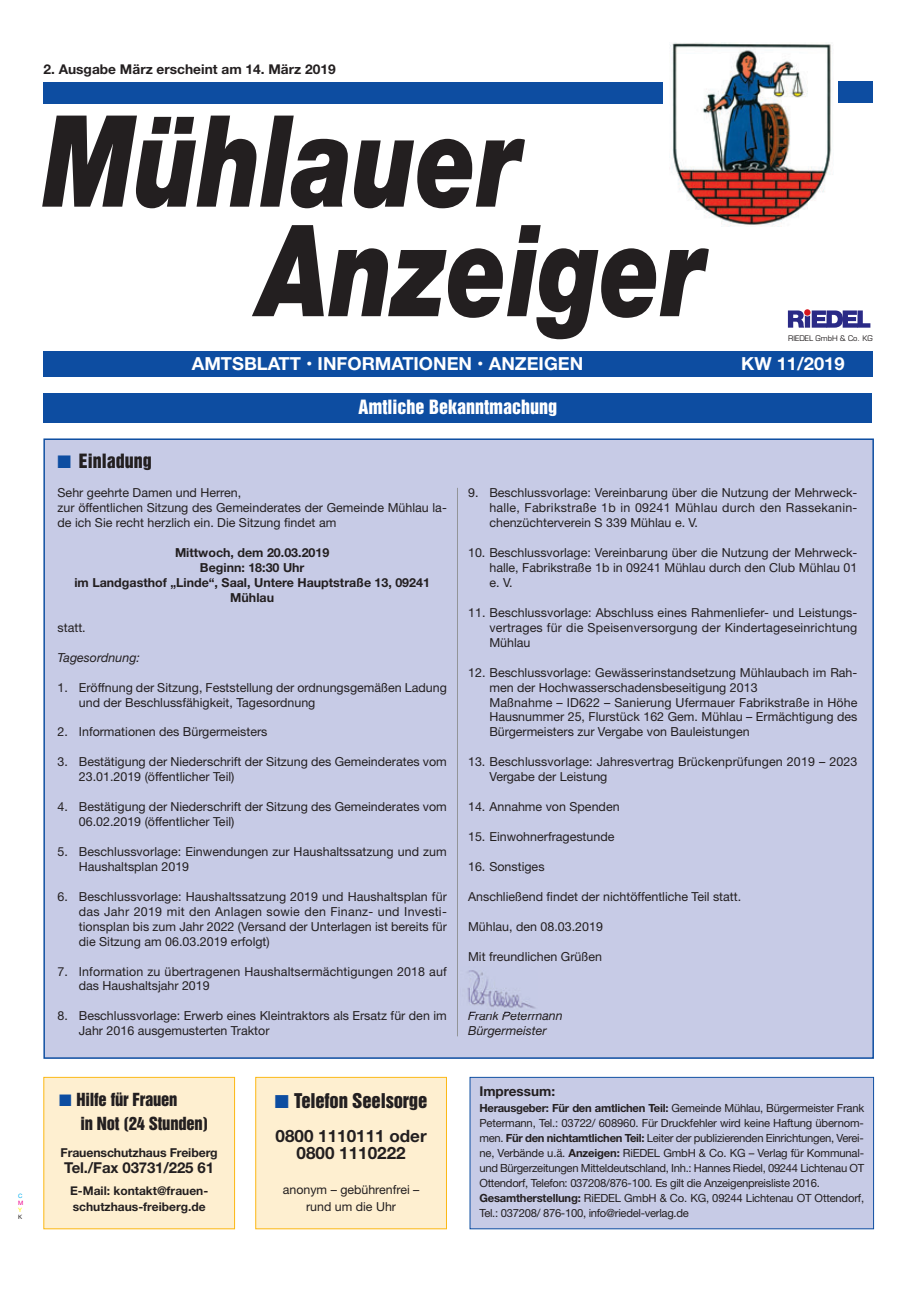
<style>
.page{position:relative;width:915px;height:1293px;background:#fff}
.page>*{position:absolute;margin:0;border:0;box-sizing:border-box;transform-origin:0 0}
.t1{font:italic 900 127.5px/109.5px "Helvetica Neue";color:#231f20;scale:.76 1}
.t2{font:18.6px "Helvetica Inserat";letter-spacing:-.01em;color:#231f20}
.t3{font:700 18px "Helvetica Neue";color:#fff}
.t4{font:18px "Helvetica Inserat";color:#fff}
.t5{font:18px "Helvetica Inserat";color:#231f20}
.t6{font:700 17.1px/17.2px "Helvetica Neue";color:#231f20;text-align:center}
.t7{font:16.5px/23.5px "Helvetica Inserat";letter-spacing:-.01em;color:#231f20}
.t8{font:700 15px "Helvetica Neue";letter-spacing:-.01em;color:#231f20}
.t9{font:700 13.5px "Helvetica Neue";color:#231f20}
.t10{font:12.45px/15px "Helvetica Neue";color:#231f20}
.t11{font:700 12.45px/15px "Helvetica Neue";color:#231f20;text-align:center}
.t12{font:italic 12.45px/15px "Helvetica Neue";color:#231f20}
.t13{font:700 12.3px "Helvetica Neue";letter-spacing:-.01em;color:#231f20}
.t14{font:700 12px/16px "Helvetica Neue";color:#231f20}
.t15{font:11.25px/15px "Helvetica Neue";letter-spacing:-.025em;color:#231f20}
.t16{font:7.5px "Eurostile";color:#231f20}
.t17{font:6px "Helvetica Neue";color:#00aeef}
.t18{font:6px "Helvetica Neue";color:#ed028c}
.t19{font:6px "Helvetica Neue";color:#fff101}
.t20{font:6px "Helvetica Neue";color:#231f20}
.s1{color:#0d4da1}
.s2{font-weight:700}
</style>
<div class="page">
<div style="left:45px;top:440px;width:827px;height:617px;background:#c7cbe6"></div>
<div style="left:43px;top:82px;width:619px;height:21px;background:#0d4da1"></div>
<div style="left:838px;top:82px;width:34px;height:21px;background:#0d4da1"></div>
<div style="left:43px;top:351px;width:829px;height:26px;background:#0d4da1"></div>
<img style="left:670px;top:42px;width:161px;height:184px">
<div style="left:43px;top:393px;width:829px;height:30px;background:#0d4da1"></div>
<svg style="left:787px;top:310px;width:83px;height:18px"></svg>
<img style="left:467px;top:970px;width:69px;height:39px">
<img style="left:469px;top:1011px;width:51px;height:2px">
<div style="left:44px;top:1077px;width:190px;height:151px;background:#feefd0"></div>
<div style="left:43px;top:1077px;width:192px;height:152px;border:1px solid #fcb814"></div>
<div style="left:256px;top:1077px;width:190px;height:151px;background:#feefd0"></div>
<div style="left:255px;top:1077px;width:191px;height:152px;border:1px solid #fcb814"></div>
<div style="left:470px;top:1077px;width:402px;height:151px;background:#c7cbe6"></div>
<div style="left:469px;top:1077px;width:404px;height:152px;border:1px solid #0d4da1"></div>
<hr style="left:457px;top:488px;width:1px;height:548px;background:#939598">
<p class="t9" style="left:43px;top:65px;width:294px">2. Ausgabe März erscheint am 14. März 2019</p>
<h1 class="t1" style="left:259px;top:117px;width:587px;text-indent:-216px">Mühlauer<br>Anzeiger</h1>
<h3 class="t3" style="left:192px;top:357px;width:393px">AMTSBLATT • INFORMATIONEN • ANZEIGEN</h3>
<h3 class="t3" style="left:741px;top:357px;width:105px">KW 11/2019</h3>
<p class="t16" style="left:787px;top:335px;width:86px">RIEDEL GmbH &amp; Co. KG</p>
<h3 class="t4" style="left:358px;top:399px;width:200px">Amtliche Bekanntmachung</h3>
<h3 class="t5" style="left:58px;top:453px;width:96px"><span class="s1">■</span> Einladung</h3>
<p class="t10" style="left:58px;top:486px;width:390px">Sehr geehrte Damen und Herren,<br>zur öffentlichen Sitzung des Gemeinderates der Gemeinde Mühlau la&shy;de ich Sie recht herzlich ein. Die Sitzung findet am</p>
<p class="t11" style="left:74px;top:546px;width:357px">Mittwoch, dem 20.03.2019<br>Beginn: 18:30 Uhr<br>im Landgasthof „Linde“, Saal, Untere Hauptstraße 13, 09241<br>Mühlau</p>
<p class="t10" style="left:58px;top:621px;width:30px">statt.</p>
<p class="t12" style="left:58px;top:651px;width:84px">Tagesordnung:</p>
<p class="t10" style="left:79px;top:681px;width:369px;text-indent:-21px">1. Eröffnung der Sitzung, Feststellung der ordnungsgemäßen Ladung und der Beschlussfähigkeit, Tagesordnung</p>
<p class="t10" style="left:58px;top:725px;width:211px">2. Informationen des Bürgermeisters</p>
<p class="t10" style="left:79px;top:755px;width:369px;text-indent:-21px">3. Bestätigung der Niederschrift der Sitzung des Gemeinderates vom<br>23.01.2019 (öffentlicher Teil)</p>
<p class="t10" style="left:79px;top:800px;width:369px;text-indent:-21px">4. Bestätigung der Niederschrift der Sitzung des Gemeinderates vom<br>06.02.2019 (öffentlicher Teil)</p>
<p class="t10" style="left:79px;top:845px;width:369px;text-indent:-21px">5. Beschlussvorlage: Einwendungen zur Haushaltssatzung und zum<br>Haushaltsplan 2019</p>
<p class="t10" style="left:79px;top:890px;width:369px;text-align:justify;text-indent:-21px">6. Beschlussvorlage: Haushaltssatzung 2019 und Haushaltsplan für das Jahr 2019 mit den Anlagen sowie den Finanz- und Investi - tionsplan bis zum Jahr 2022 (Versand der Unterlagen ist bereits für die Sitzung am 06.03.2019 erfolgt)</p>
<p class="t10" style="left:79px;top:965px;width:369px;text-indent:-21px">7. Information zu übertragenen Haushaltsermächtigungen 2018 auf das Haushaltsjahr 2019</p>
<p class="t10" style="left:79px;top:1009px;width:369px;text-indent:-21px">8. Beschlussvorlage: Erwerb eines Kleintraktors als Ersatz für den im<br>Jahr 2016 ausgemusterten Traktor</p>
<p class="t10" style="left:489px;top:486px;width:369px;text-align:justify;text-indent:-21px">9. Beschlussvorlage: Vereinbarung über die Nutzung der Mehrweck&shy;halle, Fabrikstraße 1b in 09241 Mühlau durch den Rassekanin&shy;chenzüchterverein S 339 Mühlau e. V.</p>
<p class="t10" style="left:489px;top:546px;width:369px;text-align:justify;text-indent:-21px">10. Beschlussvorlage: Vereinbarung über die Nutzung der Mehrweck&shy;halle, Fabrikstraße 1b in 09241 Mühlau durch den Club Mühlau 01 e. V.</p>
<p class="t10" style="left:489px;top:606px;width:369px;text-align:justify;text-indent:-21px">11. Beschlussvorlage: Abschluss eines Rahmenliefer- und Leistungs&shy;vertrages für die Speisenversorgung der Kindertageseinrichtung Mühlau</p>
<p class="t10" style="left:489px;top:666px;width:369px;text-indent:-21px">12. Beschlussvorlage: Gewässerinstandsetzung Mühlaubach im Rah&shy;men der Hochwasserschadensbeseitigung 2013<br>Maßnahme – ID622 – Sanierung Ufermauer Fabrikstraße in Höhe Hausnummer 25, Flurstück 162 Gem. Mühlau – Ermächtigung des Bürgermeisters zur Vergabe von Bauleistungen</p>
<p class="t10" style="left:489px;top:755px;width:369px;text-indent:-21px">13. Beschlussvorlage: Jahresvertrag Brückenprüfungen 2019 – 2023<br>Vergabe der Leistung</p>
<p class="t10" style="left:468px;top:800px;width:153px">14. Annahme von Spenden</p>
<p class="t10" style="left:468px;top:830px;width:148px">15. Einwohnerfragestunde</p>
<p class="t10" style="left:468px;top:860px;width:78px">16. Sonstiges</p>
<p class="t10" style="left:468px;top:890px;width:274px">Anschließend findet der nichtöffentliche Teil statt.</p>
<p class="t10" style="left:468px;top:920px;width:136px">Mühlau, den 08.03.2019</p>
<p class="t10" style="left:468px;top:950px;width:135px">Mit freundlichen Grüßen</p>
<p class="t12" style="left:468px;top:1009px;width:96px">Frank Petermann<br>Bürgermeister</p>
<p class="t17" style="left:18px;top:1193px;width:6px">C</p>
<p class="t18" style="left:18px;top:1200px;width:7px">M</p>
<p class="t19" style="left:18px;top:1207px;width:5px">Y</p>
<p class="t20" style="left:18px;top:1214px;width:6px">K</p>
<h3 class="t7" style="left:80px;top:1088px;width:129px;text-indent:-21px"><span class="s1">■</span> Hilfe für Frauen<br>in Not (24 Stunden)</h3>
<p class="t13" style="left:60px;top:1148px;width:159px">Frauenschutzhaus Freiberg</p>
<p class="t8" style="left:64px;top:1162px;width:151px">Tel./Fax 03731/225 61</p>
<p class="t14" style="left:70px;top:1184px;width:140px">E-Mail: kontakt@frauen&shy;schutzhaus-freiberg.de</p>
<h2 class="t2" style="left:275px;top:1092px;width:154px"><span class="s1">■</span> Telefon Seelsorge</h2>
<h3 class="t6" style="left:275px;top:1129px;width:152px">0800 1110111 oder<br>0800 1110222</h3>
<p class="t10" style="left:283px;top:1182px;width:138px;line-height:17.2px;text-align:center">anonym – gebührenfrei – rund um die Uhr</p>
<p class="t9" style="left:479px;top:1086px;width:77px">Impressum:</p>
<p class="t15" style="left:479px;top:1102px;width:386px"><span class="s2">Herausgeber: Für den amtlichen Teil:</span> Gemeinde Mühlau, Bürgermeis ter Frank Petermann, Tel.: 03722/ 608960. Für Druckfehler wird keine Haftung übernom&shy;men. <span class="s2">Für den nichtamtlichen Teil:</span> Leiter der publizierenden Einrichtungen, Verei&shy;ne, Verbände u.ä. <span class="s2">Anzeigen:</span> RiEDEL GmbH &amp; Co. KG – Verlag für Kommunal&shy;und Bürgerzeitungen Mitteldeutschland, Inh.: Hannes Riedel, 09244 Lichtenau OT Ottendorf, Telefon: 037208/876-100. Es gilt die Anzeigenpreisliste 2016.<br><span class="s2">Gesamtherstellung:</span> RiEDEL GmbH &amp; Co. KG, 09244 Lichtenau OT Ottendorf, Tel.: 037208/ 876-100, info@riedel-verlag.de</p>
</div>
